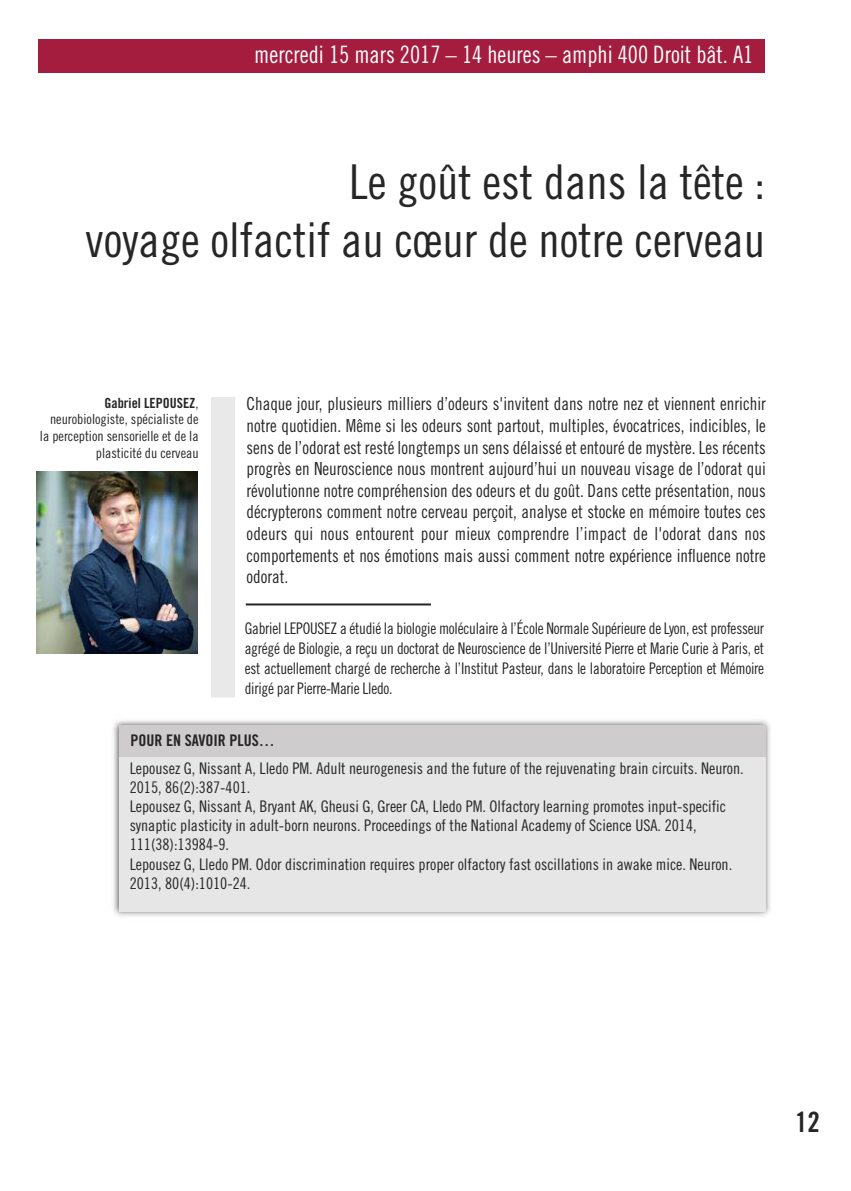
<style>
.page{position:relative;width:851px;height:1191px;background:#fff}
.page>*{position:absolute;margin:0;border:0;box-sizing:border-box;transform-origin:0 0}
.t1{font:48px/57.6px "Trade Gothic Cond Eighteen";color:#272627;text-align:right}
.t2{font:28px "Trade Gothic Bold Cond Twenty";color:#272627}
.t3{font:24px "Trade Gothic Cond Eighteen";color:#fff;scale:.95 1}
.t4{font:18px/21.6px "Trade Gothic Cond Eighteen";color:#272627;text-align:justify;scale:.95 1}
.t5{font:16px/19.2px "Trade Gothic Cond Eighteen";color:#272627}
.t6{font:16px/20px "Trade Gothic Cond Eighteen";color:#272627;text-align:justify;scale:.95 1}
.t7{font:16px "Trade Gothic Bold Cond Twenty";color:#272627}
.t8{font:14px/16.8px "Trade Gothic Cond Eighteen";color:#272627;text-align:right}
.t9{font:14px "Trade Gothic Bold Cond Twenty";color:#272627}
.s1{font-family:"Trade Gothic Cond Eighteen"}
</style>
<div class="page">
<div style="left:38px;top:40px;width:726px;height:33px;background:#a41d3f"></div>
<div style="left:211px;top:397px;width:24px;height:300px;background:#e9e9e9"></div>
<img style="left:113px;top:720px;width:657px;height:197px">
<div style="left:120px;top:726px;width:645px;height:185px;background:#e7e6e6"></div>
<div style="left:119px;top:725px;width:646px;height:32px;background:#cecccc"></div>
<img style="left:36px;top:471px;width:161px;height:182px">
<hr style="left:246px;top:603px;width:185px;height:2px;background:#272627">
<h3 class="t3" style="left:254px;top:45px;width:526px">mercredi 15 mars 2017 – 14 heures – amphi 400 Droit bât. A1</h3>
<h1 class="t1" style="left:85px;top:157px;width:681px">Le goût est dans la tête :<br>voyage olfactif au cœur de notre cerveau</h1>
<p class="t9" style="left:104px;top:397px;width:96px">Gabriel LEPOUSEZ<span class="s1">,</span></p>
<p class="t8" style="left:40px;top:412px;width:160px">neurobiologiste, spécialiste de la perception sensorielle et de la plasticité du cerveau</p>
<p class="t4" style="left:246px;top:394px;width:548px">Chaque jour, plusieurs milliers d’odeurs s'invitent dans notre nez et viennent enrichir notre quotidien. Même si les odeurs sont partout, multiples, évocatrices, indicibles, le sens de l’odorat est resté longtemps un sens délaissé et entouré de mystère. Les récents progrès en Neuroscience nous montrent aujourd’hui un nouveau visage de l’odorat qui révolutionne notre compréhension des odeurs et du goût. Dans cette présentation, nous décrypterons comment notre cerveau perçoit, analyse et stocke en mémoire toutes ces odeurs qui nous entourent pour mieux comprendre l’impact de l'odorat dans nos comportements et nos émotions mais aussi comment notre expérience influence notre odorat.</p>
<p class="t6" style="left:245px;top:620px;width:548px">Gabriel LEPOUSEZ a étudié la biologie moléculaire à l’École Normale Supérieure de Lyon, est professeur agrégé de Biologie, a reçu un doctorat de Neuroscience de l’Université Pierre et Marie Curie à Paris, et est actuellement chargé de recherche à l’Institut Pasteur, dans le laboratoire Perception et Mémoire dirigé par Pierre-Marie Lledo.</p>
<p class="t7" style="left:130px;top:734px;width:146px">POUR EN SAVOIR PLUS…</p>
<p class="t5" style="left:130px;top:759px;width:615px">Lepousez G, Nissant A, Lledo PM. Adult neurogenesis and the future of the rejuvenating brain circuits. Neuron.<br>2015, 86(2):387-401.<br>Lepousez G, Nissant A, Bryant AK, Gheusi G, Greer CA, Lledo PM. Olfactory learning promotes input-specific synaptic plasticity in adult-born neurons. Proceedings of the National Academy of Science USA. 2014, 111(38):13984-9.<br>Lepousez G, Lledo PM. Odor discrimination requires proper olfactory fast oscillations in awake mice. Neuron.<br>2013, 80(4):1010-24.</p>
<h2 class="t2" style="left:795px;top:1111px;width:26px">12</h2>
</div>
